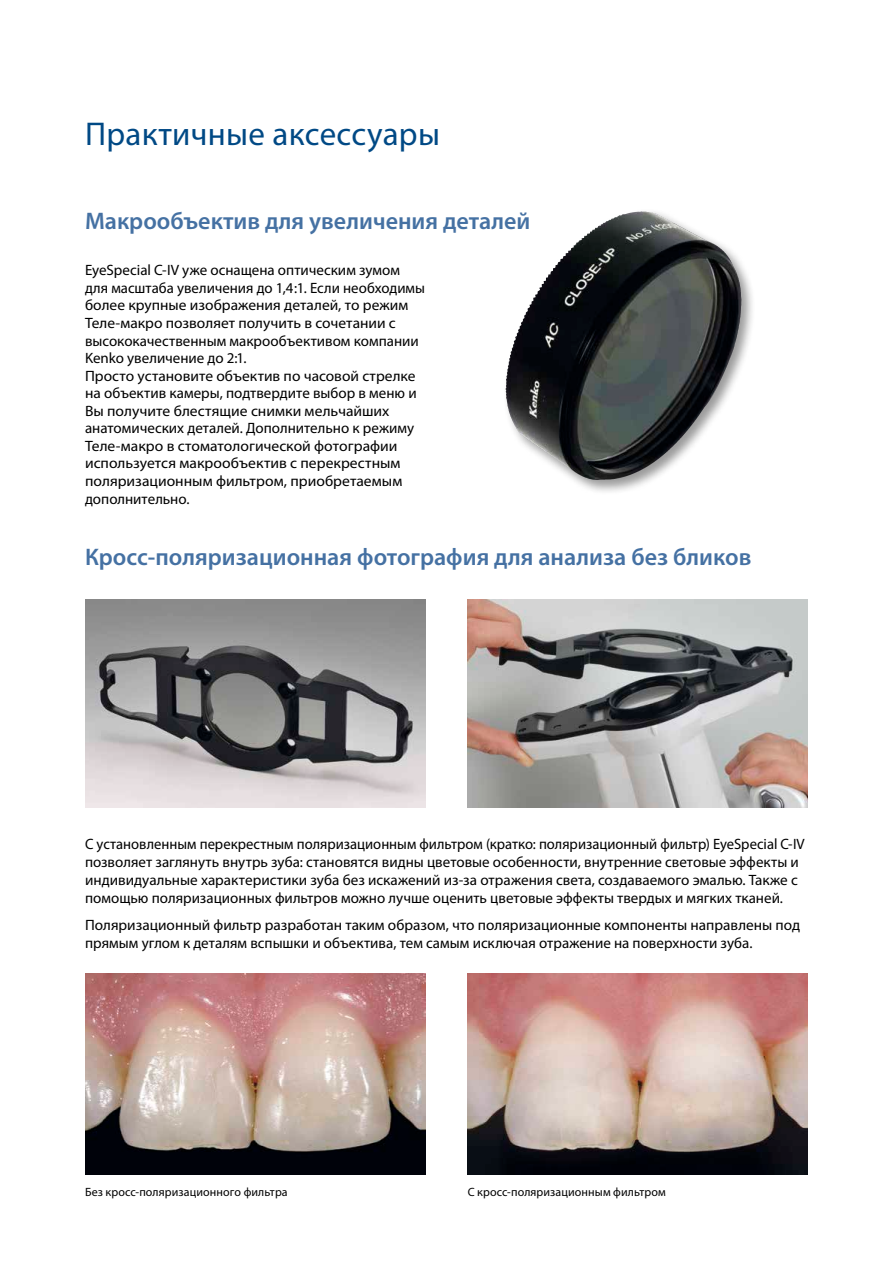
<style>
.page{position:relative;width:893px;height:1263px;background:#fff}
.page>*{position:absolute;margin:0;border:0;box-sizing:border-box;transform-origin:0 0}
.t1{font:33px "Myriad Pro";letter-spacing:.01em;color:#004985}
.t2{font:600 24px "Myriad Pro";color:#4571a3}
.t3{font:15px/17.5px "Myriad Pro";color:#000}
.t4{font:12px "Myriad Pro";letter-spacing:.01em;color:#000}
</style>
<div class="page">
<img style="left:85px;top:600px;width:340px;height:208px">
<div style="left:503px;top:209px;width:253px;height:286px;background:#000;opacity:.4"></div>
<img style="left:526px;top:212px;width:115px;height:100px">
<img style="left:85px;top:974px;width:340px;height:200px">
<img style="left:468px;top:974px;width:340px;height:200px">
<img style="left:468px;top:600px;width:340px;height:208px">
<h1 class="t1" style="left:85px;top:113px;width:356px">Практичные аксессуары</h1>
<h2 class="t2" style="left:85px;top:206px;width:447px">Макрообъектив для увеличения деталей</h2>
<p class="t3" style="left:85px;top:261px;width:342px">EyeSpecial C-IV уже оснащена оптическим зумом для масштаба увеличения до 1,4:1. Если необходимы более крупные изображения деталей, то режим Теле-макро позволяет получить в сочетании с высококачественным макрообъективом компании Kenko увеличение до 2:1.<br>Просто установите объектив по часовой стрелке на объектив камеры, подтвердите выбор в меню и Вы получите блестящие снимки мельчайших анатомических деталей. Дополнительно к режиму Теле-макро в стоматологической фотографии используется макрообъектив с перекрестным поляризационным фильтром, приобретаемым дополнительно.</p>
<h2 class="t2" style="left:85px;top:541px;width:668px">Кросс-поляризационная фотография для анализа без бликов</h2>
<p class="t3" style="left:85px;top:835px;width:721px;line-height:18px">С установленным перекрестным поляризационным фильтром (кратко: поляризационный фильтр) EyeSpecial C-IV позволяет заглянуть внутрь зуба: становятся видны цветовые особенности, внутренние световые эффекты и индивидуальные характеристики зуба без искажений из-за отражения света, создаваемого эмалью. Также с помощью поляризационных фильтров можно лучше оценить цветовые эффекты твердых и мягких тканей.</p>
<p class="t3" style="left:85px;top:915px;width:717px;line-height:18px">Поляризационный фильтр разработан таким образом, что поляризационные компоненты направлены под прямым углом к деталям вспышки и объектива, тем самым исключая отражение на поверхности зуба.</p>
<p class="t4" style="left:85px;top:1185px;width:204px">Без кросс-поляризационного фильтра</p>
<p class="t4" style="left:468px;top:1185px;width:200px">С кросс-поляризационным фильтром</p>
</div>
